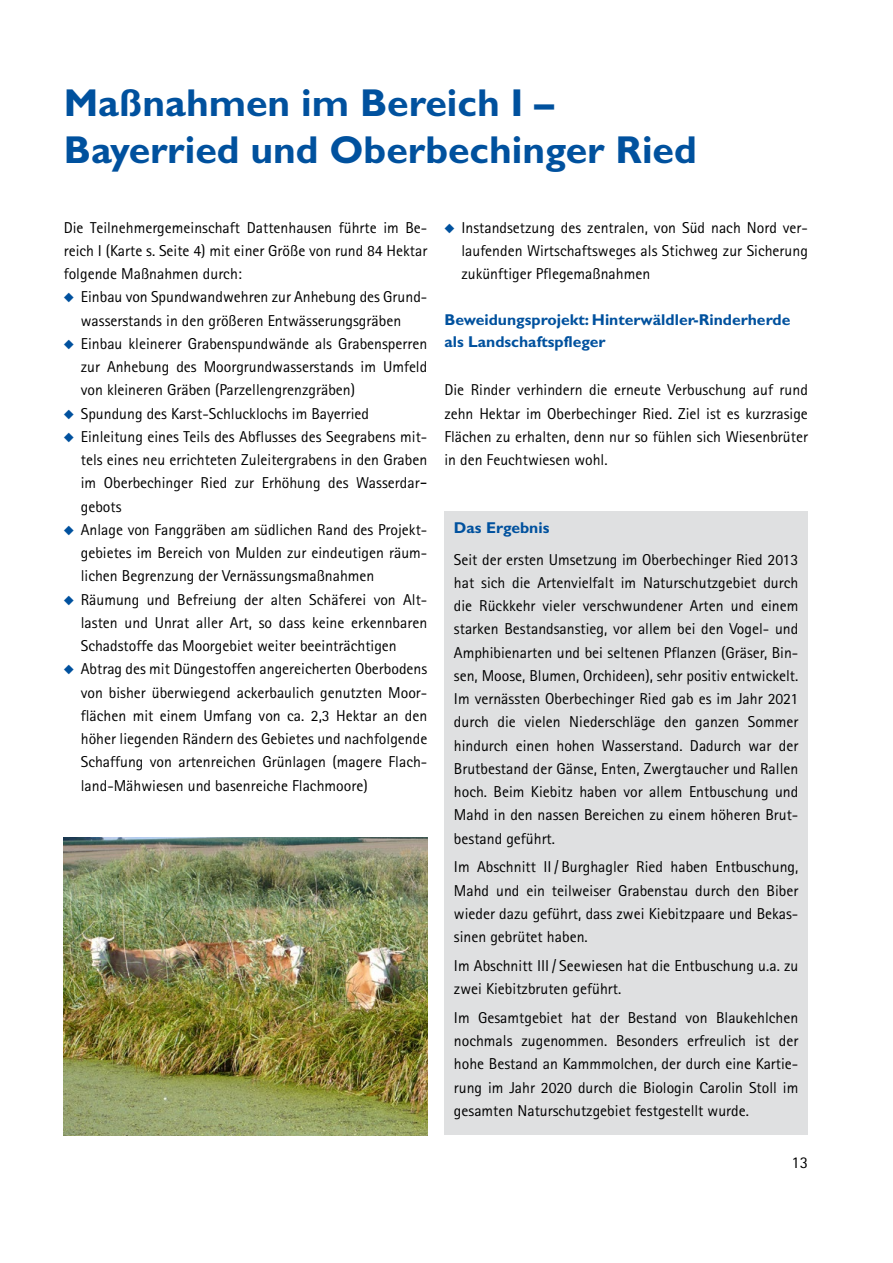
<style>
.page{position:relative;width:893px;height:1263px;background:#fff}
.page>*{position:absolute;margin:0;border:0;box-sizing:border-box;transform-origin:0 0}
.H1_Head_Gill_Links_2{font:700 39px/46.5px "Gill Sans Std";color:#00519e}
.t1{font:16.5px "Rotis Sans Serif Pro";color:#000}
.P_Tab_Text_Rotis_Blo{font:15.75px/23.2px "Rotis Sans Serif Pro";color:#000;text-align:justify}
.p_Text_Rotis_Block_1{font:15.75px/23.2px "Rotis Sans Serif Pro";color:#000;text-align:justify}
.H2_Head_Gill_Links_1{font:700 15.75px/22.5px "Gill Sans Std";color:#00519e}
</style>
<div class="page">
<div style="left:444px;top:512px;width:364px;height:623px;background:#dfe0e1"></div>
<img style="left:64px;top:837px;width:363px;height:298px">
<p class="H1_Head_Gill_Links_2" style="left:64px;top:80px;width:635px">Maßnahmen im Bereich I –<br>Bayerried und Oberbechinger Ried</p>
<p class="p_Text_Rotis_Block_1" style="left:64px;top:216px;width:365px">Die Teilnehmergemeinschaft Dattenhausen führte im Be&shy;reich I (Karte s. Seite 4) mit einer Größe von rund 84 Hektar folgende Maßnahmen durch:</p>
<p class="P_Tab_Text_Rotis_Blo" style="left:81px;top:285px;width:348px">Einbau von Spundwandwehren zur Anhebung des Grund&shy;wasserstands in den größeren Entwässerungsgräben</p>
<p class="P_Tab_Text_Rotis_Blo" style="left:81px;top:332px;width:348px">Einbau kleinerer Grabenspundwände als Grabensperren zur Anhebung des Moorgrundwasserstands im Umfeld von kleineren Gräben (Parzellengrenzgräben)</p>
<p class="P_Tab_Text_Rotis_Blo" style="left:81px;top:402px;width:290px">Spundung des Karst-Schlucklochs im Bayerried</p>
<p class="P_Tab_Text_Rotis_Blo" style="left:81px;top:425px;width:348px;text-align:left">Einleitung eines Teils des Abflusses des Seegrabens mit&shy;tels eines neu errichteten Zuleitergrabens in den Graben im Oberbechinger Ried zur Erhöhung des Wasserdar&shy;gebots</p>
<p class="P_Tab_Text_Rotis_Blo" style="left:81px;top:518px;width:348px">Anlage von Fanggräben am südlichen Rand des Projekt&shy;gebietes im Bereich von Mulden zur eindeutigen räum&shy;lichen Begrenzung der Vernässungsmaßnahmen</p>
<p class="P_Tab_Text_Rotis_Blo" style="left:81px;top:588px;width:348px">Räumung und Befreiung der alten Schäferei von Alt&shy;lasten und Unrat aller Art, so dass keine erkennbaren Schadstoffe das Moorgebiet weiter beeinträchtigen</p>
<p class="P_Tab_Text_Rotis_Blo" style="left:81px;top:657px;width:348px">Abtrag des mit Düngestoffen angereicherten Oberbodens von bisher überwiegend ackerbaulich genutzten Moor&shy;flächen mit einem Umfang von ca. 2,3 Hektar an den höher liegenden Rändern des Gebietes und nachfolgende Schaffung von artenreichen Grünlagen (magere Flach&shy;land-Mähwiesen und basenreiche Flachmoore)</p>
<p class="P_Tab_Text_Rotis_Blo" style="left:461px;top:216px;width:348px">Instandsetzung des zentralen, von Süd nach Nord ver&shy;laufenden Wirtschaftsweges als Stichweg zur Sicherung zukünftiger Pflegemaßnahmen</p>
<p class="H2_Head_Gill_Links_1" style="left:444px;top:308px;width:347px">Beweidungsprojekt: Hinterwäldler-Rinderherde als Landschaftspfleger</p>
<p class="p_Text_Rotis_Block_1" style="left:444px;top:378px;width:365px">Die Rinder verhindern die erneute Verbuschung auf rund zehn Hektar im Oberbechinger Ried. Ziel ist es kurzrasige Flächen zu erhalten, denn nur so fühlen sich Wiesenbrüter in den Feuchtwiesen wohl.</p>
<p class="H2_Head_Gill_Links_1" style="left:454px;top:516px;width:97px">Das Ergebnis</p>
<p class="P_Tab_Text_Rotis_Blo" style="left:454px;top:548px;width:346px">Seit der ersten Umsetzung im Oberbechinger Ried 2013 hat sich die Artenvielfalt im Naturschutzgebiet durch die Rückkehr vieler verschwundener Arten und einem starken Bestandsanstieg, vor allem bei den Vogel- und Amphibienarten und bei seltenen Pflanzen (Gräser, Bin&shy;sen, Moose, Blumen, Orchideen), sehr positiv entwickelt.<br>Im vernässten Oberbechinger Ried gab es im Jahr 2021 durch die vielen Niederschläge den ganzen Sommer hindurch einen hohen Wasserstand. Dadurch war der Brutbestand der Gänse, Enten, Zwergtaucher und Rallen hoch. Beim Kiebitz haben vor allem Entbuschung und Mahd in den nassen Bereichen zu einem höheren Brut&shy;bestand geführt.</p>
<p class="P_Tab_Text_Rotis_Blo" style="left:454px;top:855px;width:346px">Im Abschnitt II / Burghagler Ried haben Entbuschung, Mahd und ein teilweiser Grabenstau durch den Biber wieder dazu geführt, dass zwei Kiebitzpaare und Bekas&shy;sinen gebrütet haben.</p>
<p class="P_Tab_Text_Rotis_Blo" style="left:454px;top:954px;width:346px">Im Abschnitt III / Seewiesen hat die Entbuschung u.a. zu zwei Kiebitzbruten geführt.</p>
<p class="P_Tab_Text_Rotis_Blo" style="left:454px;top:1006px;width:346px">Im Gesamtgebiet hat der Bestand von Blaukehlchen nochmals zugenommen. Besonders erfreulich ist der hohe Bestand an Kammmolchen, der durch eine Kartie&shy;rung im Jahr 2020 durch die Biologin Carolin Stoll im gesamten Naturschutzgebiet festgestellt wurde.</p>
<p class="t1" style="left:791px;top:1153px;width:18px">13</p>
</div>
